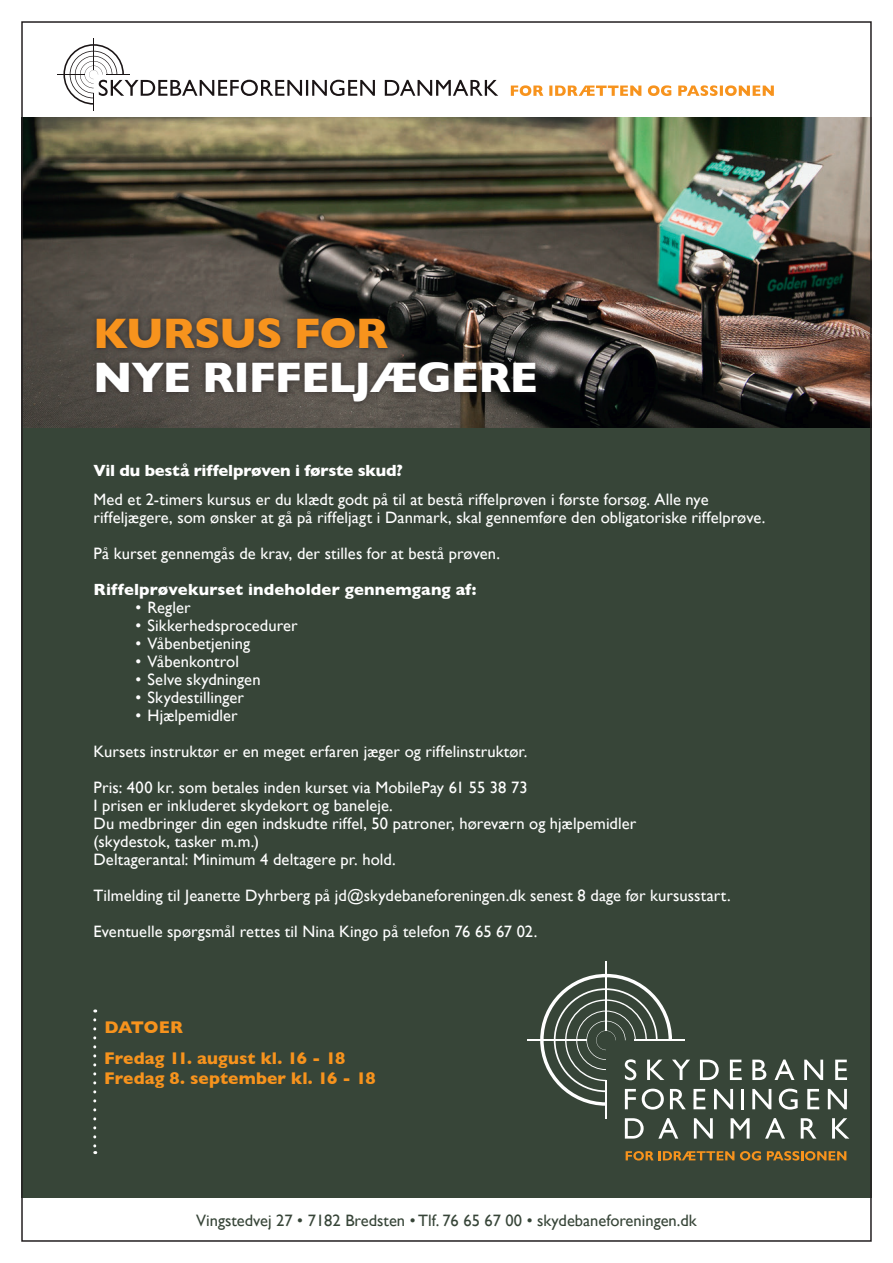
<style>
.page{position:relative;width:893px;height:1263px;background:#fff}
.page>*{position:absolute;margin:0;border:0;box-sizing:border-box;transform-origin:0 0}
.t1{font:700 43.5px "Gill Sans";letter-spacing:-.025em;color:#fff}
.t2{font:700 43.5px "Gill Sans";letter-spacing:-.025em;color:#f7931d}
.t3{font:700 17.25px/30.8px "Gill Sans";letter-spacing:.005em;color:#f7931d}
.t4{font:16.5px/18px "Gill Sans";letter-spacing:.005em;color:#fff}
.t5{font:700 16.5px "Gill Sans";color:#fff}
.t6{font:16.5px "Gill Sans";color:#374538}
</style>
<div class="page">
<img style="left:24px;top:117px;width:845px;height:311px">
<div style="left:21px;top:428px;width:851px;height:769px;background:#374538"></div>
<hr style="left:605px;top:1080px;width:1px;height:39px;background:#fff">
<hr style="left:605px;top:961px;width:1px;height:69px;background:#fff">
<hr style="left:527px;top:1040px;width:60px;height:1px;background:#fff">
<svg style="left:752px;top:1059px;width:14px;height:21px"></svg>
<svg style="left:774px;top:1059px;width:20px;height:21px"></svg>
<svg style="left:804px;top:1059px;width:19px;height:21px"></svg>
<svg style="left:835px;top:1059px;width:12px;height:21px"></svg>
<svg style="left:540px;top:974px;width:202px;height:135px"></svg>
<hr style="left:741px;top:1089px;width:3px;height:20px;background:#fff">
<svg style="left:752px;top:1089px;width:19px;height:20px"></svg>
<svg style="left:779px;top:1089px;width:19px;height:20px"></svg>
<svg style="left:807px;top:1089px;width:12px;height:20px"></svg>
<svg style="left:828px;top:1089px;width:19px;height:20px"></svg>
<svg style="left:625px;top:1118px;width:19px;height:20px"></svg>
<svg style="left:658px;top:1118px;width:20px;height:20px"></svg>
<svg style="left:694px;top:1118px;width:19px;height:20px"></svg>
<svg style="left:731px;top:1118px;width:19px;height:20px"></svg>
<svg style="left:765px;top:1118px;width:20px;height:20px"></svg>
<svg style="left:801px;top:1118px;width:15px;height:20px"></svg>
<svg style="left:832px;top:1118px;width:17px;height:20px"></svg>
<svg style="left:626px;top:1151px;width:108px;height:9px"></svg>
<svg style="left:740px;top:1151px;width:21px;height:9px"></svg>
<svg style="left:767px;top:1151px;width:79px;height:9px"></svg>
<svg style="left:511px;top:85px;width:263px;height:11px"></svg>
<hr style="left:93px;top:38px;width:1px;height:32px;background:#1a1415">
<svg style="left:58px;top:44px;width:440px;height:67px"></svg>
<div style="left:90px;top:311px;width:453px;height:97px;background:#231f20;opacity:.75"></div>
<svg style="left:93px;top:1020px;width:3px;height:134px"></svg>
<h1 class="t2" style="left:93px;top:299px;width:296px">KURSUS FOR</h1>
<h1 class="t1" style="left:93px;top:343px;width:446px">NYE RIFFELJÆGERE</h1>
<p class="t5" style="left:94px;top:457px;width:311px">Vil du bestå riffelprøven i første skud?</p>
<p class="t4" style="left:94px;top:490px;width:673px">Med et 2-timers kursus er du klædt godt på til at bestå riffelprøven i første forsøg. Alle nye riffeljægere, som ønsker at gå på riffeljagt i Danmark, skal gennemføre den obligatoriske riffelprøve.</p>
<p class="t4" style="left:94px;top:544px;width:408px">På kurset gennemgås de krav, der stilles for at bestå prøven.</p>
<p class="t5" style="left:94px;top:576px;width:384px">Riffelprøvekurset indeholder gennemgang af:</p>
<p class="t4" style="left:136px;top:598px;width:57px">• Regler</p>
<p class="t4" style="left:136px;top:616px;width:164px">• Sikkerhedsprocedurer</p>
<p class="t4" style="left:136px;top:634px;width:116px">• Våbenbetjening</p>
<p class="t4" style="left:136px;top:652px;width:105px">• Våbenkontrol</p>
<p class="t4" style="left:136px;top:670px;width:127px">• Selve skydningen</p>
<p class="t4" style="left:136px;top:688px;width:110px">• Skydestillinger</p>
<p class="t4" style="left:94px;top:697px;width:436px;line-height:36px;text-indent:42px">• Hjælpemidler<br>Kursets instruktør er en meget erfaren jæger og riffelinstruktør.<br>Pris: 400 kr. som betales inden kurset via MobilePay 61 55 38 73</p>
<p class="t4" style="left:94px;top:796px;width:544px">I prisen er inkluderet skydekort og baneleje.<br>Du medbringer din egen indskudte riffel, 50 patroner, høreværn og hjælpemidler (skydestok, tasker m.m.)<br>Deltagerantal: Minimum 4 deltagere pr. hold.</p>
<p class="t4" style="left:94px;top:877px;width:639px;line-height:36px">Tilmelding til Jeanette Dyhrberg på jd@skydebaneforeningen.dk senest 8 dage før kursusstart.<br>Eventuelle spørgsmål rettes til Nina Kingo på telefon 76 65 67 02.</p>
<p class="t3" style="left:104px;top:1012px;width:243px">DATOER<br>Fredag 11. august kl. 16 - 18</p>
<p class="t3" style="left:104px;top:1062px;width:273px">Fredag 8. september kl. 16 - 18</p>
<p class="t6" style="left:196px;top:1211px;width:502px">Vingstedvej 27 • 7182 Bredsten • Tlf. 76 65 67 00 • skydebaneforeningen.dk</p>
</div>
